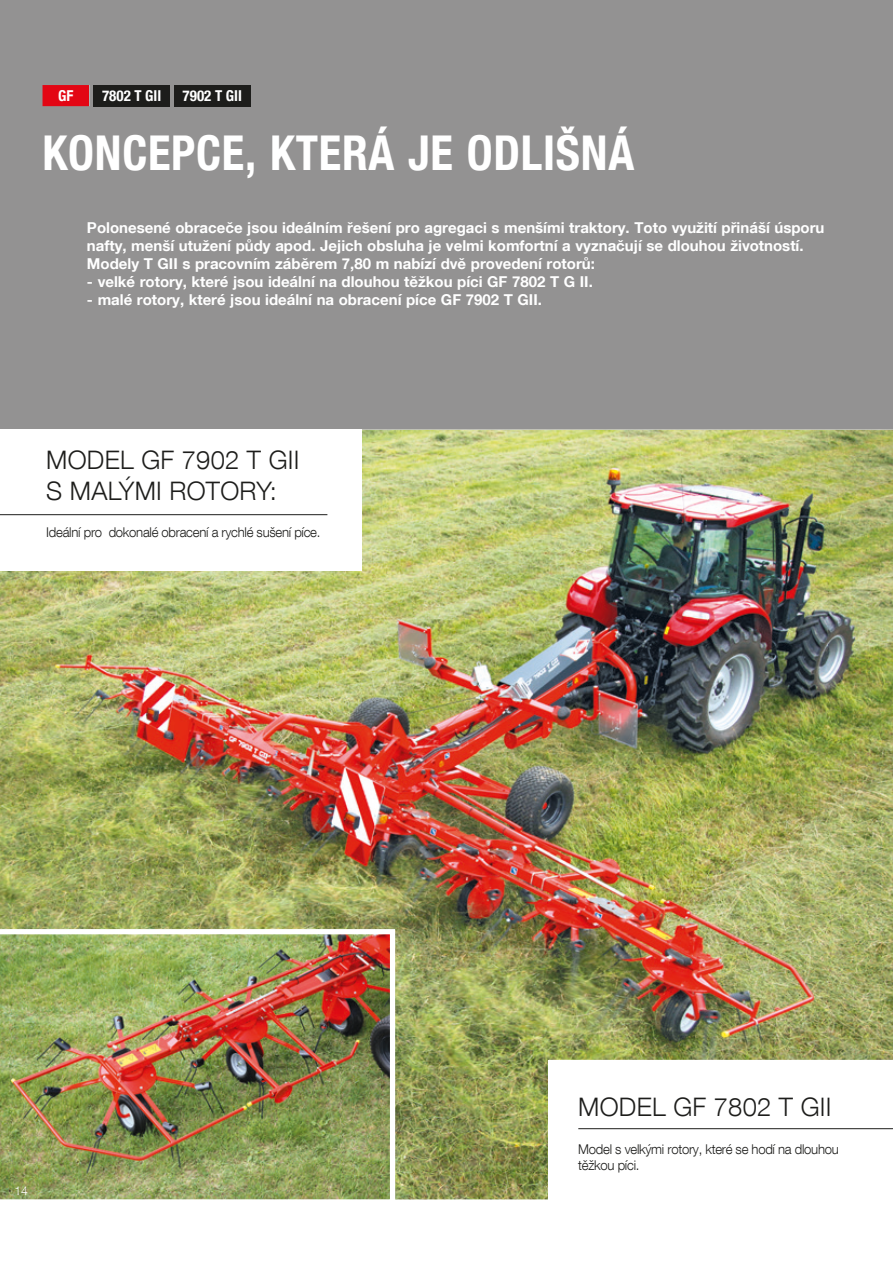
<style>
.page{position:relative;width:893px;height:1263px;background:#fff}
.page>*{position:absolute;margin:0;border:0;box-sizing:border-box;transform-origin:0 0}
.t1{font:700 condensed 48px "Helvetica Neue LT Com";letter-spacing:.015em;color:#fff}
.t2{font:300 25.5px/30.6px "Helvetica Neue LT Com";letter-spacing:.01em;color:#1d1d1b}
.t3{font:700 15px/18px "Helvetica Neue LT Com";color:#fff}
.t4{font:700 condensed 15px "Helvetica Neue LT Com";color:#fff}
.t5{font:300 13.5px/16.2px "Helvetica Neue LT Com";letter-spacing:-.02em;color:#1d1d1b}
.t6{font:300 12px "Helvetica Neue LT Com";color:#fff}
</style>
<div class="page">
<img style="left:0;top:430px;width:893px;height:769px">
<img style="left:0;top:929px;width:395px;height:271px">
<div style="left:0;top:0;width:893px;height:429px;background:#939292"></div>
<div style="left:94px;top:85px;width:76px;height:21px;background:#1d1d1b"></div>
<div style="left:174px;top:85px;width:76px;height:21px;background:#1d1d1b"></div>
<div style="left:0;top:429px;width:362px;height:141px;background:#fff"></div>
<div style="left:549px;top:1060px;width:344px;height:139px;background:#fff"></div>
<hr style="left:0;top:514px;width:327px;height:1px;background:#1d1d1b">
<hr style="left:578px;top:1128px;width:315px;height:1px;background:#1d1d1b">
<p class="t4" style="left:58px;top:87px;width:17px">GF</p>
<p class="t4" style="left:102px;top:87px;width:61px">7802 T GII</p>
<p class="t4" style="left:183px;top:87px;width:61px">7902 T GII</p>
<h1 class="t1" style="left:43px;top:125px;width:593px">KONCEPCE, KTERÁ JE ODLIŠNÁ</h1>
<p class="t3" style="left:87px;top:218px;width:739px">Polonesené obraceče jsou ideálním řešení pro agregaci s menšími traktory. Toto využití přináší úsporu nafty, menší utužení půdy apod. Jejich obsluha je velmi komfortní a vyznačují se dlouhou životností.<br>Modely T GII s pracovním záběrem 7,80 m nabízí dvě provedení rotorů:</p>
<p class="t3" style="left:87px;top:272px;width:507px">- velké rotory, které jsou ideální na dlouhou těžkou píci GF 7802 T G II.</p>
<p class="t3" style="left:87px;top:290px;width:456px">- malé rotory, které jsou ideální na obracení píce GF 7902 T GII.</p>
<h2 class="t2" style="left:46px;top:444px;width:255px">MODEL GF 7902 T GII<br>S MALÝMI ROTORY:</h2>
<p class="t5" style="left:46px;top:524px;width:276px">Ideální pro dokonalé obracení a rychlé sušení píce.</p>
<p class="t6" style="left:15px;top:1183px;width:15px">14</p>
<h2 class="t2" style="left:578px;top:1091px;width:255px">MODEL GF 7802 T GII</h2>
<p class="t5" style="left:578px;top:1140px;width:262px">Model s velkými rotory, které se hodí na dlouhou těžkou píci.</p>
</div>
